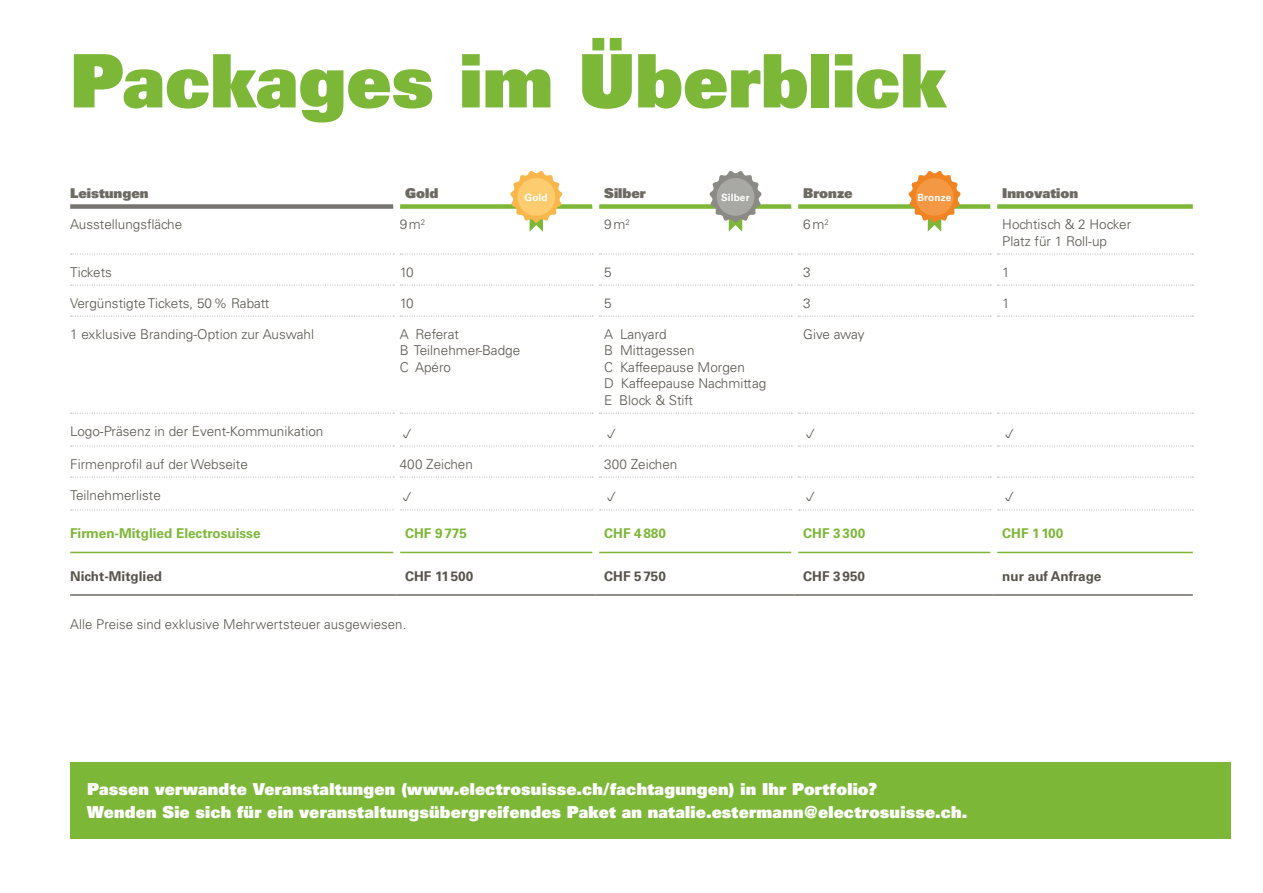
<style>
.page{position:relative;width:1263px;height:893px;background:#fff}
.page>*{position:absolute;margin:0;border:0;box-sizing:border-box;transform-origin:0 0}
.t1{font:73.8px "Univers LT Std X Black";color:#7cb737}
.t2{font:16.5px/22.5px "Univers LT Std X Black";letter-spacing:.015em;color:#fff}
.t3{font:300 13.5px/16.5px "Univers LT Std";color:#57544b}
.t4{font:700 13.5px "Univers LT Std";color:#7cb737}
.t5{font:700 13.5px "Univers LT Std";color:#57544b}
.t6{font:13.5px "Univers LT Std X Black";color:#6d6a63}
.t7{font:300 13.5px "Univers LT Std";letter-spacing:-.02em;color:#57544b}
.t8{font:700 10.05px "Univers LT Std";letter-spacing:.01em;color:#fff}
</style>
<div class="page">
<div style="left:70px;top:762px;width:1161px;height:77px;background:#7cb737"></div>
<div style="left:70px;top:204px;width:323px;height:5px;background:#77756f"></div>
<svg style="left:71px;top:253px;width:323px;height:2px"></svg>
<svg style="left:400px;top:253px;width:193px;height:2px"></svg>
<svg style="left:599px;top:253px;width:193px;height:2px"></svg>
<svg style="left:798px;top:253px;width:193px;height:2px"></svg>
<svg style="left:997px;top:253px;width:196px;height:2px"></svg>
<svg style="left:71px;top:285px;width:323px;height:1px"></svg>
<svg style="left:400px;top:285px;width:193px;height:1px"></svg>
<svg style="left:599px;top:285px;width:193px;height:1px"></svg>
<svg style="left:798px;top:285px;width:193px;height:1px"></svg>
<svg style="left:997px;top:285px;width:196px;height:1px"></svg>
<svg style="left:71px;top:316px;width:323px;height:1px"></svg>
<svg style="left:400px;top:316px;width:193px;height:1px"></svg>
<svg style="left:599px;top:316px;width:193px;height:1px"></svg>
<svg style="left:798px;top:316px;width:193px;height:1px"></svg>
<svg style="left:997px;top:316px;width:196px;height:1px"></svg>
<svg style="left:71px;top:413px;width:323px;height:1px"></svg>
<svg style="left:400px;top:413px;width:193px;height:1px"></svg>
<svg style="left:599px;top:413px;width:193px;height:1px"></svg>
<svg style="left:798px;top:413px;width:193px;height:1px"></svg>
<svg style="left:997px;top:413px;width:196px;height:1px"></svg>
<svg style="left:71px;top:445px;width:323px;height:2px"></svg>
<svg style="left:400px;top:445px;width:193px;height:2px"></svg>
<svg style="left:599px;top:445px;width:193px;height:2px"></svg>
<svg style="left:798px;top:445px;width:193px;height:2px"></svg>
<svg style="left:997px;top:445px;width:196px;height:2px"></svg>
<svg style="left:71px;top:476px;width:323px;height:2px"></svg>
<svg style="left:400px;top:476px;width:193px;height:2px"></svg>
<svg style="left:599px;top:476px;width:193px;height:2px"></svg>
<svg style="left:798px;top:476px;width:193px;height:2px"></svg>
<svg style="left:997px;top:476px;width:196px;height:2px"></svg>
<svg style="left:71px;top:509px;width:323px;height:1px"></svg>
<svg style="left:401px;top:509px;width:192px;height:1px"></svg>
<svg style="left:600px;top:509px;width:192px;height:1px"></svg>
<svg style="left:799px;top:509px;width:192px;height:1px"></svg>
<svg style="left:998px;top:509px;width:195px;height:1px"></svg>
<div style="left:400px;top:204px;width:192px;height:5px;background:#7cb737"></div>
<div style="left:599px;top:204px;width:192px;height:5px;background:#7cb737"></div>
<div style="left:798px;top:204px;width:192px;height:5px;background:#7cb737"></div>
<div style="left:997px;top:204px;width:196px;height:5px;background:#7cb737"></div>
<hr style="left:70px;top:552px;width:323px;height:1px;background:#7cb737">
<hr style="left:400px;top:552px;width:192px;height:1px;background:#7cb737">
<hr style="left:599px;top:552px;width:192px;height:1px;background:#7cb737">
<hr style="left:798px;top:552px;width:192px;height:1px;background:#7cb737">
<hr style="left:997px;top:552px;width:196px;height:1px;background:#7cb737">
<hr style="left:70px;top:594px;width:327px;height:2px;background:#6d6a63">
<hr style="left:397px;top:594px;width:199px;height:2px;background:#6d6a63">
<hr style="left:596px;top:594px;width:199px;height:2px;background:#6d6a63">
<hr style="left:795px;top:594px;width:199px;height:2px;background:#6d6a63">
<hr style="left:994px;top:594px;width:199px;height:2px;background:#6d6a63">
<svg style="left:709px;top:171px;width:53px;height:61px"></svg>
<div style="left:717px;top:178px;width:37px;height:38px;background:#a8a8a5;border-radius:50%"></div>
<svg style="left:510px;top:171px;width:53px;height:61px"></svg>
<div style="left:517px;top:178px;width:38px;height:38px;background:#fccc6f;border-radius:50%"></div>
<svg style="left:908px;top:171px;width:53px;height:61px"></svg>
<div style="left:916px;top:178px;width:37px;height:38px;background:#f49843;border-radius:50%"></div>
<h1 class="t1" style="left:70px;top:32px;width:877px">Packages im Überblick</h1>
<p class="t6" style="left:70px;top:184px;width:80px">Leistungen</p>
<p class="t6" style="left:405px;top:184px;width:35px">Gold</p>
<p class="t6" style="left:604px;top:184px;width:43px">Silber</p>
<p class="t6" style="left:803px;top:184px;width:51px">Bronze</p>
<p class="t6" style="left:1002px;top:184px;width:77px">Innovation</p>
<p class="t3" style="left:70px;top:216px;width:114px">Ausstellungsfläche</p>
<p class="t3" style="left:400px;top:216px;width:27px">9m<sup>2</sup></p>
<p class="t3" style="left:604px;top:216px;width:27px">9m<sup>2</sup></p>
<p class="t3" style="left:803px;top:216px;width:27px">6m<sup>2</sup></p>
<p class="t3" style="left:1002px;top:216px;width:130px">Hochtisch &amp; 2 Hocker<br>Platz für 1 Roll-up</p>
<p class="t3" style="left:70px;top:264px;width:43px">Tickets</p>
<p class="t3" style="left:400px;top:264px;width:15px">10</p>
<p class="t3" style="left:604px;top:264px;width:9px">5</p>
<p class="t3" style="left:803px;top:264px;width:9px">3</p>
<p class="t3" style="left:1002px;top:264px;width:9px">1</p>
<p class="t3" style="left:70px;top:295px;width:201px">Vergünstigte Tickets, 50% Rabatt</p>
<p class="t3" style="left:400px;top:295px;width:15px">10</p>
<p class="t3" style="left:604px;top:295px;width:9px">5</p>
<p class="t3" style="left:803px;top:295px;width:9px">3</p>
<p class="t3" style="left:1002px;top:295px;width:9px">1</p>
<p class="t3" style="left:70px;top:326px;width:245px">1 exklusive Branding-Option zur Auswahl</p>
<p class="t3" style="left:400px;top:326px;width:122px">A Referat<br>B Teilnehmer-Badge<br>C Apéro</p>
<p class="t3" style="left:604px;top:326px;width:164px">A Lanyard<br>B Mittagessen<br>C Kaffeepause Morgen<br>D Kaffeepause Nachmittag<br>E Block &amp; Stift</p>
<p class="t7" style="left:803px;top:326px;width:63px">Give away</p>
<p class="t3" style="left:70px;top:423px;width:255px">Logo-Präsenz in der Event-Kommunikation</p>
<p class="t3" style="left:70px;top:456px;width:179px">Firmenprofil auf der Webseite</p>
<p class="t3" style="left:400px;top:456px;width:75px">400 Zeichen</p>
<p class="t3" style="left:604px;top:456px;width:75px">300 Zeichen</p>
<p class="t3" style="left:70px;top:487px;width:92px">Teilnehmerliste</p>
<p class="t4" style="left:70px;top:525px;width:192px">Firmen-Mitglied Electrosuisse</p>
<p class="t4" style="left:405px;top:525px;width:63px">CHF 9775</p>
<p class="t4" style="left:604px;top:525px;width:63px">CHF 4880</p>
<p class="t4" style="left:803px;top:525px;width:63px">CHF 3300</p>
<p class="t4" style="left:1002px;top:525px;width:63px">CHF 1100</p>
<p class="t5" style="left:70px;top:568px;width:93px">Nicht-Mitglied</p>
<p class="t5" style="left:405px;top:568px;width:70px">CHF 11500</p>
<p class="t5" style="left:604px;top:568px;width:63px">CHF 5750</p>
<p class="t5" style="left:803px;top:568px;width:63px">CHF 3950</p>
<p class="t5" style="left:1002px;top:568px;width:100px">nur auf Anfrage</p>
<p class="t3" style="left:70px;top:616px;width:338px">Alle Preise sind exklusive Mehrwertsteuer ausgewiesen.</p>
<p class="t8" style="left:524px;top:191px;width:25px">Gold</p>
<p class="t8" style="left:721px;top:191px;width:30px">Silber</p>
<p class="t8" style="left:917px;top:191px;width:35px">Bronze</p>
<p class="t2" style="left:87px;top:778px;width:882px">Passen verwandte Veranstaltungen (www.electrosuisse.ch/fachtagungen) in Ihr Portfolio?<br>Wenden Sie sich für ein veranstaltungsübergreifendes Paket an natalie.estermann@electrosuisse.ch.</p>
</div>
